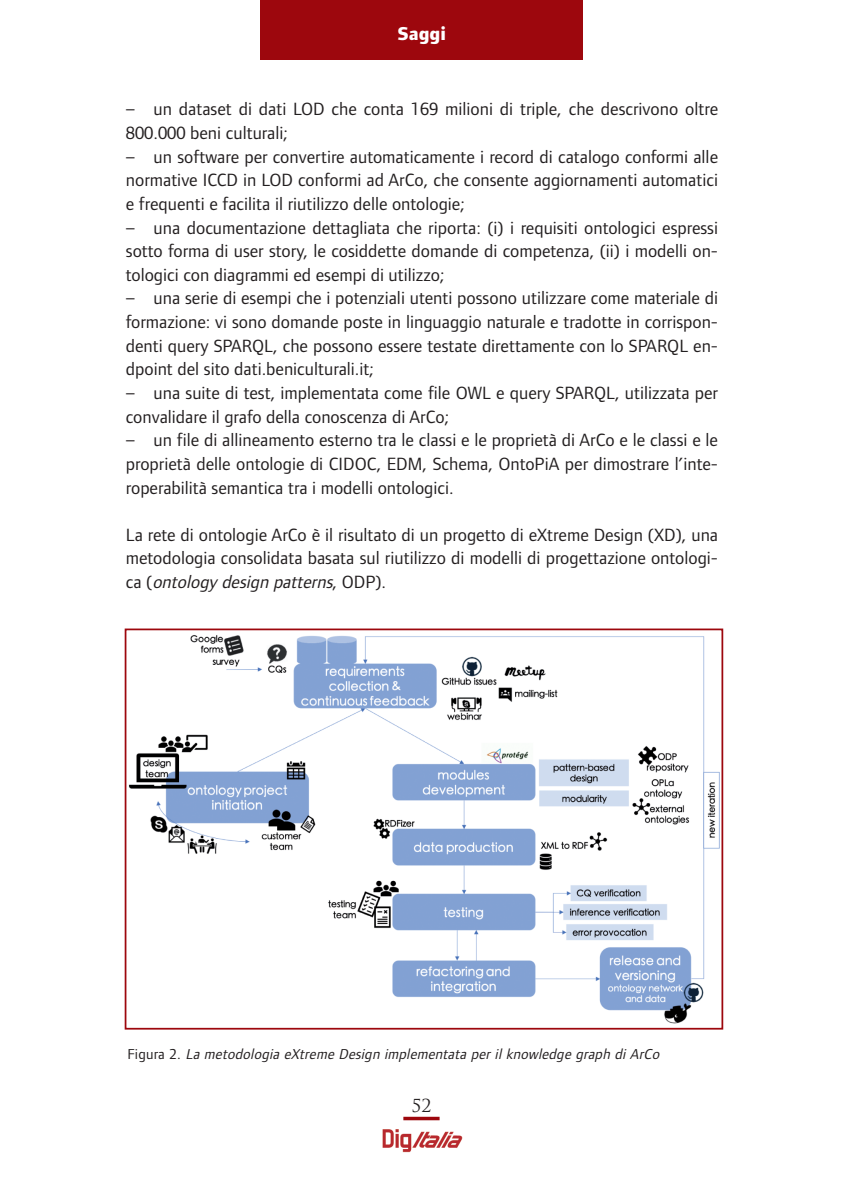
<style>
.page{position:relative;width:844px;height:1191px;background:#fff}
.page>*{position:absolute;margin:0;border:0;box-sizing:border-box;transform-origin:0 0}
.t1{font:800 19.25px "Foundry Form Sans";color:#fff}
.t2{font:18.38px/23.6px "Foundry Form Sans";color:#231f20;text-align:justify}
.t3{font:17.5px "Trajan Pro";color:#231f20}
.t4{font:italic 14.88px "Foundry Form Sans";color:#231f20}
.s1{font-style:italic}
.s2{font-style:normal}
</style>
<div class="page">
<img style="left:382px;top:1129px;width:81px;height:23px">
<div style="left:260px;top:0;width:323px;height:60px;background:#9d070d"></div>
<img style="left:129px;top:635px;width:591px;height:389px">
<div style="left:125px;top:628px;width:598px;height:401px;border:2px solid #9d070d"></div>
<svg style="left:403px;top:1116px;width:36px;height:4px"></svg>
<p class="t1" style="left:398px;top:22px;width:50px">Saggi</p>
<p class="t2" style="left:126px;top:99px;width:593px">– un dataset di dati LOD che conta 169 milioni di triple, che descrivono oltre<br>800.000 beni culturali;</p>
<p class="t2" style="left:126px;top:146px;width:593px">– un software per convertire automaticamente i record di catalogo conformi alle normative ICCD in LOD conformi ad ArCo, che consente aggiornamenti automatici e frequenti e facilita il riutilizzo delle ontologie;</p>
<p class="t2" style="left:126px;top:217px;width:593px">– una documentazione dettagliata che riporta: (i) i requisiti ontologici espressi sotto forma di user story, le cosiddette domande di competenza, (ii) i modelli on&shy;tologici con diagrammi ed esempi di utilizzo;</p>
<p class="t2" style="left:126px;top:288px;width:593px">– una serie di esempi che i potenziali utenti possono utilizzare come materiale di formazione: vi sono domande poste in linguaggio naturale e tradotte in corrispon&shy;denti query SPARQL, che possono essere testate direttamente con lo SPARQL en&shy;dpoint del sito dati.beniculturali.it;</p>
<p class="t2" style="left:126px;top:382px;width:593px">– una suite di test, implementata come file OWL e query SPARQL, utilizzata per convalidare il grafo della conoscenza di ArCo;</p>
<p class="t2" style="left:126px;top:430px;width:593px">– un file di allineamento esterno tra le classi e le proprietà di ArCo e le classi e le proprietà delle ontologie di CIDOC, EDM, Schema, OntoPiA per dimostrare l’inte&shy;roperabilità semantica tra i modelli ontologici.</p>
<p class="t2" style="left:126px;top:524px;width:593px">La rete di ontologie ArCo è il risultato di un progetto di eXtreme Design (XD), una metodologia consolidata basata sul riutilizzo di modelli di progettazione ontologi&shy;c a ( <span class="s1">ontology design patterns</span>, O D P ) .</p>
<p class="t4" style="left:127px;top:1048px;width:536px"><span class="s2">F i g u r a 2 .</span> La metodologia eXtreme Design implementata per il knowledge graph di ArCo</p>
<p class="t3" style="left:411px;top:1099px;width:21px">52</p>
</div>
